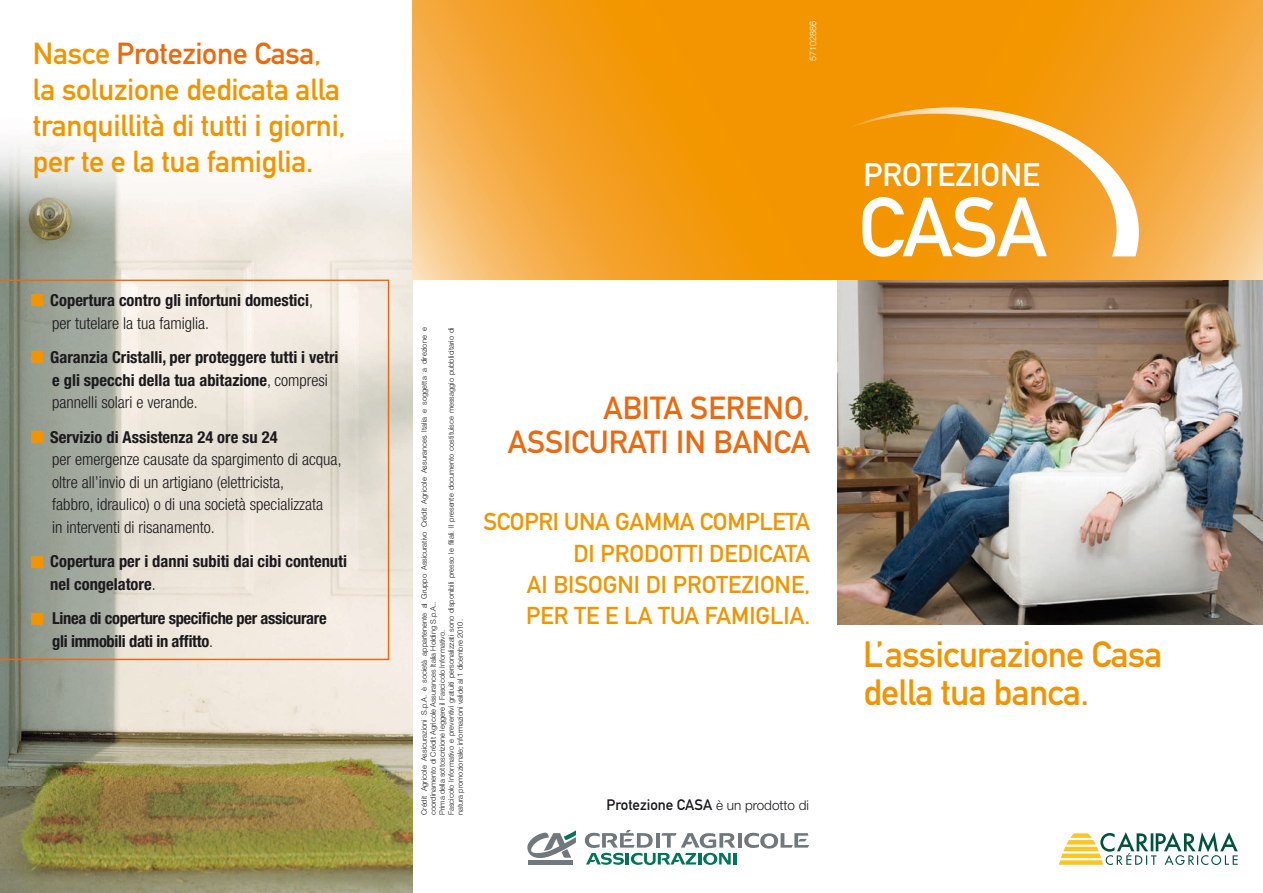
<style>
.page{position:relative;width:1263px;height:893px;background:#fff}
.page>*{position:absolute;margin:0;border:0;box-sizing:border-box;transform-origin:0 0}
.t1{font:82.35px "DIN Mittelschrift";color:#fff}
.t2{font:36px/37.5px "DIN Mittelschrift";letter-spacing:-.02em;color:#f29400}
.t3{font:32.25px "DIN Mittelschrift";color:#fff}
.t4{font:31.5px/33.6px "DIN Mittelschrift";color:#eb6a0f;text-align:right}
.t5{font:30px/36px "DIN Mittelschrift";letter-spacing:-.01em;color:#f29400}
.t6{font:24px/31.2px "DIN Mittelschrift";color:#f29400;text-align:right}
.t7{font:700 condensed 16.5px/22.5px "Helvetica Neue";color:#1b191c}
.t8{font:300 condensed 16.5px/22.5px "Helvetica Neue";color:#1b191c}
.t9{font:700 condensed 16.5px/22.5px "Helvetica Neue";letter-spacing:-.02em;color:#1b191c}
.t10{font:15px "DIN Mittelschrift";color:#1b191c}
.t11{font:300 9px "Helvetica Neue";color:#fff}
.t12{font:300 7.5px/9px "Helvetica Neue";color:#1b191c}
.s1{color:#eb6a0f}
.s2{font-weight:300}
.s3{font-family:"Helvetica Neue";font-weight:300;font-size:13.5px}
</style>
<div class="page">
<img style="left:838px;top:279px;width:425px;height:345px">
<img style="left:0;top:134px;width:412px;height:759px">
<svg style="left:838px;top:0;width:425px;height:279px;background:#f4a227"></svg>
<svg style="left:412px;top:0;width:426px;height:279px;background:#f4a021"></svg>
<svg style="left:1059px;top:832px;width:179px;height:33px"></svg>
<svg style="left:844px;top:107px;width:295px;height:149px;background:#f4a223"></svg>
<svg style="left:0;top:280px;width:389px;height:380px;background:#d2cec2"></svg>
<div style="left:31px;top:295px;width:11px;height:11px;background:#f29400"></div>
<div style="left:31px;top:352px;width:11px;height:11px;background:#f29400"></div>
<div style="left:31px;top:431px;width:11px;height:12px;background:#f29400"></div>
<div style="left:31px;top:556px;width:11px;height:11px;background:#f29400"></div>
<div style="left:31px;top:613px;width:11px;height:11px;background:#f29400"></div>
<hr style="left:528px;top:860px;width:45px;height:4px;background:#70787d">
<svg style="left:527px;top:830px;width:49px;height:29px"></svg>
<svg style="left:585px;top:830px;width:151px;height:35px"></svg>
<hr style="left:738px;top:833px;width:3px;height:15px;background:#70787d">
<svg style="left:744px;top:832px;width:65px;height:17px"></svg>
<h3 class="t5" style="left:33px;top:36px;width:314px">Nasce <span class="s1">Protezione Casa</span>, la soluzione dedicata alla tranquillità di tutti i giorni, per te e la tua famiglia.</h3>
<h3 class="t7" style="left:50px;top:289px;width:264px">Copertura contro gli infortuni domestici<span class="s2">, per tutelare la tua famiglia.</span></h3>
<h3 class="t7" style="left:50px;top:346px;width:290px">Garanzia Cristalli, per proteggere tutti i vetri e gli specchi della tua abitazione<span class="s2">, compresi pannelli solari e verande.</span></h3>
<h3 class="t7" style="left:50px;top:425px;width:229px">Servizio di Assistenza 24 ore su 24</h3>
<h3 class="t8" style="left:52px;top:448px;width:291px">per emergenze causate da spargimento di acqua, oltre all’invio di un artigiano (elettricista,<br>fabbro, idraulico) o di una società specializzata<br>in interventi di risanamento.</h3>
<h3 class="t7" style="left:50px;top:550px;width:298px">Copertura per i danni subiti dai cibi contenuti nel congelatore<span class="s2">.</span></h3>
<h3 class="t9" style="left:52px;top:607px;width:276px">Linea di coperture specifiche per assicurare gli immobili dati in affitto<span class="s2">.</span></h3>
<p class="t11" style="left:807px;top:61px;width:42px;rotate:-90deg">57102886</p>
<p class="t12" style="left:420px;top:815px;width:489px;rotate:-90deg">Crédit Agricole Assicurazioni S.p.A. è società appartenente al Gruppo Assicurativo Crédit Agricole Assurances Italia e soggetta a direzione e coordinamento di Crédit Agricole Assurances Italia Holding S.p.A..<br>Prima della sottoscrizione leggere il Fascicolo Informativo.<br>Fascicolo Informativo e preventivi gratuiti personalizzati sono disponibili presso le filiali. Il presente documento costituisce messaggio pubblicitario di natura promozionale; informazioni valide al 1 dicembre 2010.</p>
<h3 class="t4" style="left:508px;top:391px;width:304px">ABITA SERENO,<br>ASSICURATI IN BANCA</h3>
<h3 class="t6" style="left:483px;top:506px;width:328px">SCOPRI UNA GAMMA COMPLETA<br>DI PRODOTTI DEDICATA<br>AI BISOGNI DI PROTEZIONE,<br>PER TE E LA TUA FAMIGLIA.</h3>
<h3 class="t10" style="left:606px;top:795px;width:204px">Protezione CASA <span class="s3">è un prodotto di</span></h3>
<h3 class="t3" style="left:863px;top:156px;width:178px">PROTEZIONE</h3>
<h1 class="t1" style="left:858px;top:179px;width:190px">CASA</h1>
<h2 class="t2" style="left:863px;top:636px;width:301px">L’assicurazione Casa della tua banca.</h2>
</div>
